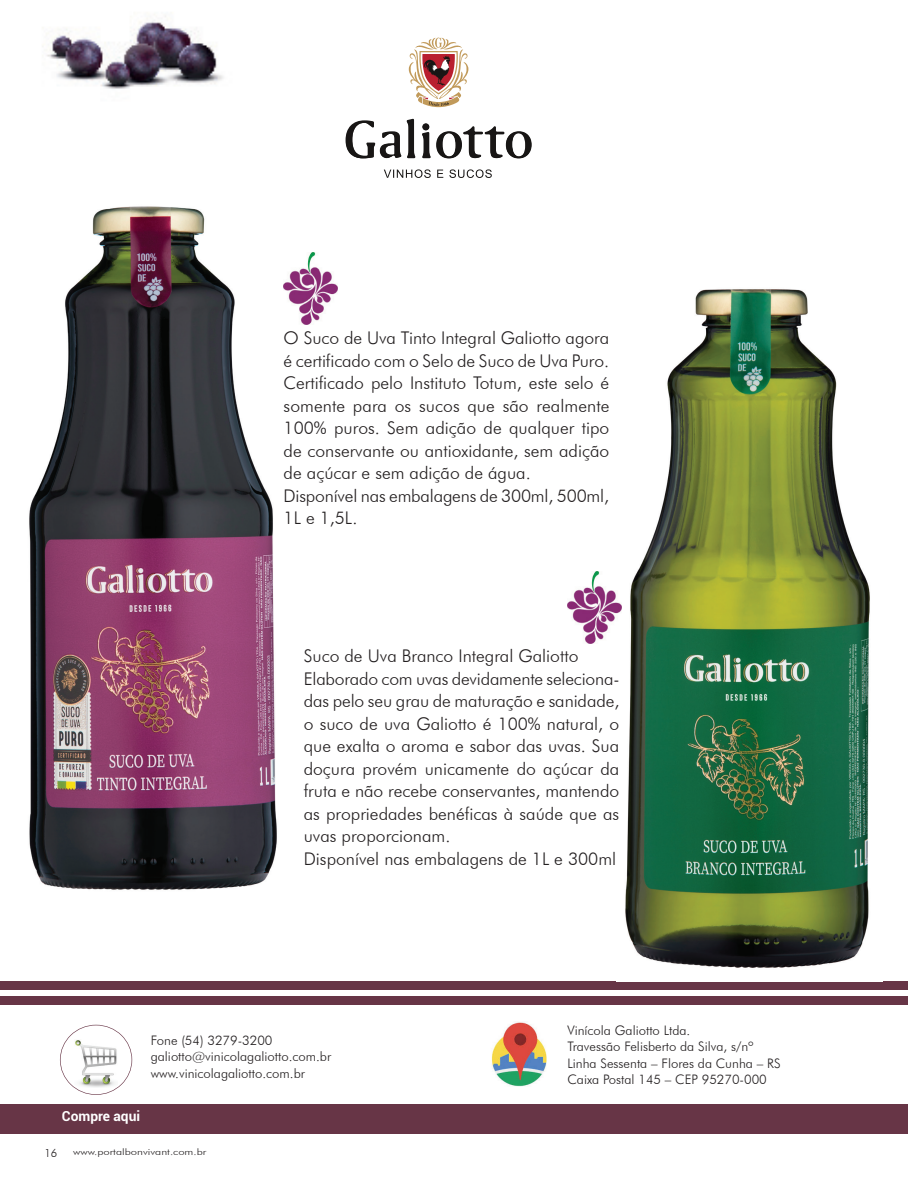
<style>
.page{position:relative;width:908px;height:1191px;background:#fff}
.page>*{position:absolute;margin:0;border:0;box-sizing:border-box;transform-origin:0 0}
.t1{font:300 17.5px/22.5px "Futura BT";color:#231f20}
.t2{font:700 13.75px "Roboto";color:#fff}
.t3{font:300 13.12px/16.2px "Futura BT";color:#231f20}
.t4{font:300 11.25px "Futura BT";color:#231f20}
.t5{font:300 9px "Futura BT";color:#231f20;scale:1.25 1}
</style>
<div class="page">
<img style="left:42px;top:14px;width:181px;height:75px">
<svg style="left:408px;top:38px;width:60px;height:69px"></svg>
<svg style="left:345px;top:119px;width:70px;height:39px"></svg>
<svg style="left:422px;top:132px;width:8px;height:26px"></svg>
<div style="left:422px;top:124px;width:7px;height:6px;background:#181615;border-radius:50%"></div>
<svg style="left:436px;top:126px;width:95px;height:32px"></svg>
<svg style="left:383px;top:169px;width:108px;height:9px"></svg>
<div style="left:0;top:1104px;width:907px;height:29px;background:#673546"></div>
<div style="left:0;top:981px;width:907px;height:9px;background:#673546"></div>
<div style="left:0;top:996px;width:907px;height:9px;background:#673546"></div>
<img style="left:491px;top:1022px;width:55px;height:65px">
<svg style="left:60px;top:1024px;width:72px;height:70px"></svg>
<img style="left:621px;top:289px;width:249px;height:679px">
<img style="left:29px;top:206px;width:248px;height:684px">
<img style="left:283px;top:252px;width:54px;height:73px">
<img style="left:567px;top:571px;width:54px;height:72px">
<svg style="left:907px;top:1104px;width:1px;height:29px"></svg>
<p class="t1" style="left:283px;top:326px;width:327px">O Suco de Uva Tinto Integral Galiotto agora é certificado com o Selo de Suco de Uva Puro.<br>Certificado pelo Instituto Totum, este selo é somente para os sucos que são realmente 100% puros. Sem adição de qualquer tipo de conservante ou antioxidante, sem adição de açúcar e sem adição de água.<br>Disponível nas embalagens de 300ml, 500ml, 1L e 1,5L.</p>
<p class="t1" style="left:303px;top:644px;width:317px">Suco de Uva Branco Integral Galiotto Elaborado com uvas devidamente seleciona&shy;das pelo seu grau de maturação e sanidade, o suco de uva Galiotto é 100% natural, o que exalta o aroma e sabor das uvas. Sua doçura provém unicamente do açúcar da fruta e não recebe conservantes, mantendo as propriedades benéficas à saúde que as uvas proporcionam.<br>Disponível nas embalagens de 1L e 300ml</p>
<p class="t3" style="left:151px;top:1032px;width:182px">Fone (54) 3279-3200 galiotto@vinicolagaliotto.com.br www.vinicolagaliotto.com.br</p>
<p class="t2" style="left:62px;top:1106px;width:80px">Compre aqui</p>
<p class="t4" style="left:44px;top:1146px;width:14px">16</p>
<p class="t5" style="left:73px;top:1145px;width:108px">www.portalbonvivant.com.br</p>
<p class="t3" style="left:567px;top:1022px;width:214px">Vinícola Galiotto Ltda.<br>Travessão Felisberto da Silva, s/nº<br>Linha Sessenta – Flores da Cunha – RS<br>Caixa Postal 145 – CEP 95270-000</p>
</div>
